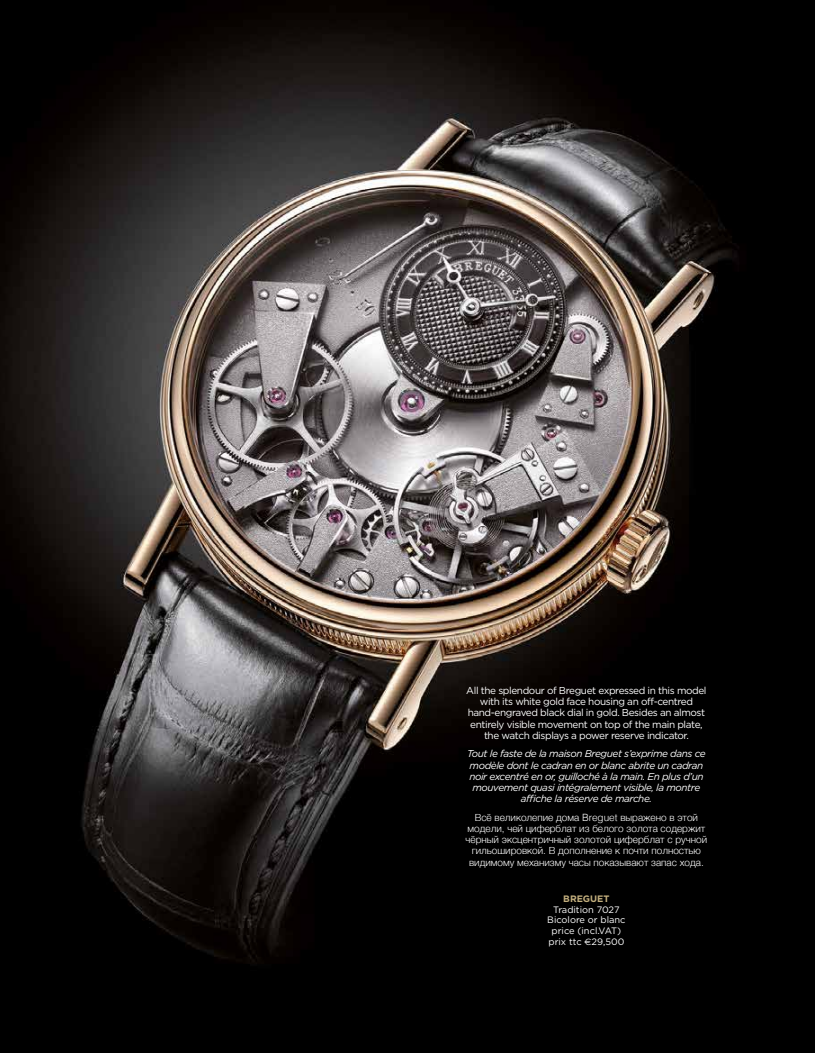
<style>
.page{position:relative;width:815px;height:1053px;background:#fff}
.page>*{position:absolute;margin:0;border:0;box-sizing:border-box;transform-origin:0 0}
.t1{font:10px/11.2px "Gotham HTF";letter-spacing:-.04em;color:#fff;text-align:center}
.t2{font:300 10px/11.2px "Helvetica";color:#fff;text-align:center}
.t3{font:italic 10px/11.2px "Gotham HTF";letter-spacing:-.04em;color:#fff;text-align:center}
.t4{font:9.25px/10.9px "Gotham HTF";color:#fff;text-align:center}
.t5{font:700 9.25px "Gotham HTF";color:#c3af7d}
.s1{font-family:"Euro Sans"}
</style>
<div class="page">
<img style="left:0;top:0;width:815px;height:1052px">
<p class="t1" style="left:466px;top:684px;width:242px">All the splendour of Breguet expressed in this model with its white gold face housing an off-centred hand-engraved black dial in gold. Besides an almost entirely visible movement on top of the main plate, the watch displays a power reserve indicator.</p>
<p class="t3" style="left:467px;top:748px;width:240px">Tout le faste de la maison Breguet s’exprime dans ce modèle dont le cadran en or blanc abrite un cadran noir excentré en or, guilloché à la main. En plus d’un mouvement quasi intégralement visible, la montre affiche la réserve de marche.</p>
<p class="t2" style="left:466px;top:810px;width:243px">Всё великолепие дома Breguet выражено в этой модели, чей циферблат из белого золота содержит чёрный эксцентричный золотой циферблат с ручной гильошировкой. В дополнение к почти полностью видимому механизму часы показывают запас хода.</p>
<p class="t5" style="left:563px;top:893px;width:48px">BREGUET</p>
<p class="t4" style="left:547px;top:903px;width:80px">Tradition 7027<br>Bicolore or blanc price (incl.VAT) prix ttc <span class="s1">€</span>29,500</p>
</div>
